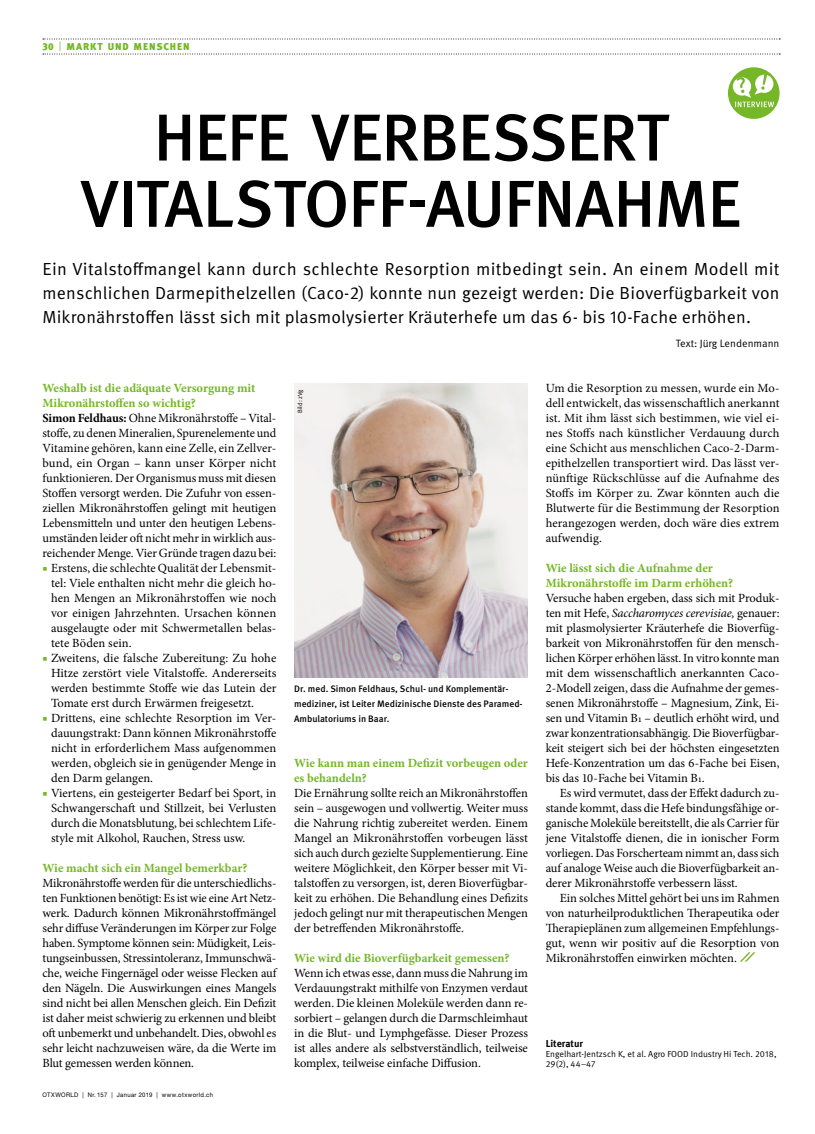
<style>
.page{position:relative;width:815px;height:1134px;background:#fff}
.page>*{position:absolute;margin:0;border:0;box-sizing:border-box;transform-origin:0 0}
.t1{font:500 66.25px/66.2px "Meta OT";letter-spacing:-.02em;color:#000;text-align:center}
.t2{font:17.5px/23.8px "Meta OT Norm";letter-spacing:.01em;color:#000;text-align:justify}
.t3{font:12.5px/15px "Minion Pro";letter-spacing:-.005em;color:#000;text-align:justify}
.t4{font:700 12.5px/15px "Minion Pro";color:#75b726}
.t5{font:10.62px "Meta OT Norm";color:#000}
.t6{font:900 10px "Meta OT";letter-spacing:.09em;color:#75b726}
.t7{font:700 10px "Meta OT";letter-spacing:-.005em;color:#000}
.t8{font:500 9.38px/15px "Meta OT";color:#000}
.t9{font:8.75px/10px "Meta OT Norm";color:#000}
.t10{font:6.25px "Helvetica Neue LT Pro";letter-spacing:.06em;color:#000;scale:.95 1}
.t11{font:6.25px "Meta OT Norm";color:#000}
.s1{font-family:"Meta OT Norm";font-weight:400}
.s2{font-weight:700;color:#75b726}
.s3{font-weight:700}
.s4{color:#75b726}
.s5{font-style:italic}
</style>
<div class="page">
<svg style="left:740px;top:952px;width:15px;height:10px"></svg>
<img style="left:294px;top:383px;width:234px;height:294px">
<div style="left:728px;top:67px;width:52px;height:52px;background:#75b726;border-radius:50%"></div>
<svg style="left:733px;top:74px;width:41px;height:33px"></svg>
<svg style="left:69px;top:54px;width:711px;height:1px"></svg>
<svg style="left:69px;top:39px;width:711px;height:1px"></svg>
<p class="t6" style="left:43px;top:41px;width:149px">30 <span class="s1">|</span> MARKT UND MENSCHEN</p>
<h1 class="t1" style="left:81px;top:107px;width:662px">HEFE VERBESSERT<br>VITALSTOFF-AUFNAHME</h1>
<p class="t2" style="left:43px;top:258px;width:739px">Ein Vitalstoffmangel kann durch schlechte Resorption mitbedingt sein. An einem Modell mit menschlichen Darmepithelzellen (Caco-2) konnte nun gezeigt werden: Die Bioverfügbarkeit von Mikronährstoffen lässt sich mit plasmolysierter Kräuterhefe um das 6- bis 10-Fache erhöhen.</p>
<p class="t5" style="left:676px;top:337px;width:105px">Text: Jürg Lendenmann</p>
<p class="t3" style="left:43px;top:380px;width:235px;text-align:left"><span class="s2">Weshalb ist die adäquate Versorgung mit Mikronährstoffen so wichtig?<br></span><span class="s3">Simon Feldhaus:</span> Ohne Mikronährstoffe – Vital&shy;stoffe, zu denen Mineralien, Spurenelemente und Vitamine gehören, kann eine Zelle, ein Zellver&shy;bund, ein Organ – kann unser Körper nicht funktionieren. Der Organismus muss mit diesen Stoffen versorgt werden. Die Zufuhr von essen&shy;ziellen Mikronährstoffen gelingt mit heutigen Lebensmitteln und unter den heutigen Lebens&shy;umständen leider oft nicht mehr in wirklich aus&shy;reichender Menge. Vier Gründe tragen dazu bei:</p>
<p class="t3" style="left:51px;top:560px;width:227px;text-indent:-9px"><span class="s4">■</span> Erstens, die schlechte Qualität der Lebensmit&shy;tel: Viele enthalten nicht mehr die gleich ho&shy;hen Mengen an Mikronährstoffen wie noch vor einigen Jahrzehnten. Ursachen können ausgelaugte oder mit Schwermetallen belas&shy;tete Böden sein.</p>
<p class="t3" style="left:51px;top:650px;width:227px;text-indent:-8px"><span class="s4">■</span> Zweitens, die falsche Zubereitung: Zu hohe Hitze zerstört viele Vitalstoffe. Andererseits werden bestimmte Stoffe wie das Lutein der Tomate erst durch Erwärmen freigesetzt.</p>
<p class="t3" style="left:51px;top:710px;width:227px;text-indent:-8px"><span class="s4">■</span> Drittens, eine schlechte Resorption im Ver&shy;dauungstrakt: Dann können Mikronährstoffe nicht in erforderlichem Mass aufgenommen werden, obgleich sie in genügender Menge in den Darm gelangen.</p>
<p class="t3" style="left:51px;top:785px;width:227px;text-indent:-8px"><span class="s4">■</span> Viertens, ein gesteigerter Bedarf bei Sport, in Schwangerschaft und Stillzeit, bei Verlusten durch die Monatsblutung, bei schlechtem Life&shy;style mit Alkohol, Rauchen, Stress usw.</p>
<p class="t4" style="left:43px;top:861px;width:206px">Wie macht sich ein Mangel bemerkbar?</p>
<p class="t3" style="left:43px;top:875px;width:235px">Mikronährstoffe werden für die unterschiedlichs&shy;ten Funktionen benötigt: Es ist wie eine Art Netz&shy;werk. Dadurch können Mikronährstoffmängel sehr diffuse Veränderungen im Körper zur Folge haben. Symptome können sein: Müdigkeit, Leis&shy;tungseinbussen, Stressintoleranz, Immunschwä&shy;che, weiche Fingernägel oder weisse Flecken auf den Nägeln. Die Auswirkungen eines Mangels sind nicht bei allen Menschen gleich. Ein Defizit ist daher meist schwierig zu erkennen und bleibt oft unbemerkt und unbehandelt. Dies, obwohl es sehr leicht nachzuweisen wäre, da die Werte im Blut gemessen werden können.</p>
<p class="t3" style="left:546px;top:380px;width:235px">Um die Resorption zu messen, wurde ein Mo&shy;dell entwickelt, das wissenschaftlich anerkannt ist. Mit ihm lässt sich bestimmen, wie viel ei&shy;nes Stoffs nach künstlicher Verdauung durch eine Schicht aus menschlichen Caco-2-Darm&shy;epithelzellen transportiert wird. Das lässt ver&shy;nünftige Rückschlüsse auf die Aufnahme des Stoffs im Körper zu. Zwar könnten auch die Blutwerte für die Bestimmung der Resorption herangezogen werden, doch wäre dies extrem aufwendig.</p>
<p class="t4" style="left:546px;top:561px;width:189px">Wie lässt sich die Aufnahme der<br>Mikronährstoffe im Darm erhöhen?</p>
<p class="t3" style="left:546px;top:590px;width:235px">Versuche haben ergeben, dass sich mit Produk&shy;ten mit Hefe, <span class="s5">Saccharomyces cerevisiae,</span> genauer: mit plasmolysierter Kräuterhefe die Bioverfüg&shy;barkeit von Mikronährstoffen für den mensch&shy;lichen Körper erhöhen lässt. In vitro konnte man mit dem wissenschaftlich anerkannten Caco-2-Modell zeigen, dass die Aufnahme der gemes&shy;senen Mikronährstoffe – Magnesium, Zink, Ei&shy;sen und Vitamin B1 – deutlich erhöht wird, und zwar konzentrationsabhängig. Die Bioverfügbar&shy;keit steigert sich bei der höchsten eingesetzten Hefe-Konzentration um das 6-Fache bei Eisen, bis das 10-Fache bei Vitamin B1.</p>
<p class="t3" style="left:546px;top:785px;width:235px;text-indent:14px">Es wird vermutet, dass der Effekt dadurch zu&shy;stande kommt, dass die Hefe bindungsfähige or&shy;ganische Moleküle bereitstellt, die als Carrier für jene Vitalstoffe dienen, die in ionischer Form vorliegen. Das Forscherteam nimmt an, dass sich auf analoge Weise auch die Bioverfügbarkeit an&shy;derer Mikronährstoffe verbessern lässt.</p>
<p class="t3" style="left:546px;top:890px;width:235px;text-indent:14px">Ein solches Mittel gehört bei uns im Rahmen von naturheilproduktlichen Therapeutika oder Therapieplänen zum allgemeinen Empfehlungs&shy;gut, wenn wir positiv auf die Resorption von Mikronährstoffen einwirken möchten.</p>
<p class="t11" style="left:296px;top:413px;width:25px;rotate:-90deg">Bild: zVg</p>
<p class="t8" style="left:294px;top:681px;width:230px">Dr. med. Simon Feldhaus, Schul- und Komplementär&shy;mediziner, ist Leiter Medizinische Dienste des Paramed-<br>Ambulatoriums in Baar.</p>
<p class="t4" style="left:294px;top:756px;width:235px">Wie kann man einem Defizit vorbeugen oder es behandeln?</p>
<p class="t3" style="left:294px;top:785px;width:235px">Die Ernährung sollte reich an Mikronährstoffen sein – ausgewogen und vollwertig. Weiter muss die Nahrung richtig zubereitet werden. Einem Mangel an Mikronährstoffen vorbeugen lässt sich auch durch gezielte Supplementierung. Eine weitere Möglichkeit, den Körper besser mit Vi&shy;talstoffen zu versorgen, ist, deren Bioverfügbar&shy;keit zu erhöhen. Die Behandlung eines Defizits jedoch gelingt nur mit therapeutischen Mengen der betreffenden Mikronährstoffe.</p>
<p class="t4" style="left:294px;top:951px;width:217px">Wie wird die Bioverfügbarkeit gemessen?</p>
<p class="t3" style="left:294px;top:965px;width:235px">Wenn ich etwas esse, dann muss die Nahrung im Verdauungstrakt mithilfe von Enzymen verdaut werden. Die kleinen Moleküle werden dann re&shy;sorbiert – gelangen durch die Darmschleimhaut in die Blut- und Lymphgefässe. Dieser Prozess ist alles andere als selbstverständlich, teilweise komplex, teilweise einfache Diffusion.</p>
<p class="t7" style="left:546px;top:1037px;width:39px">Literatur</p>
<p class="t9" style="left:546px;top:1049px;width:232px">Engelhart-Jentzsch K, et al. Agro FOOD Industry Hi Tech. 2018,<br>29(2), 44–47</p>
<p class="t10" style="left:43px;top:1091px;width:181px">OTXWORLD | Nr. 157 | Januar 2019 | www.otxworld.ch</p>
</div>
